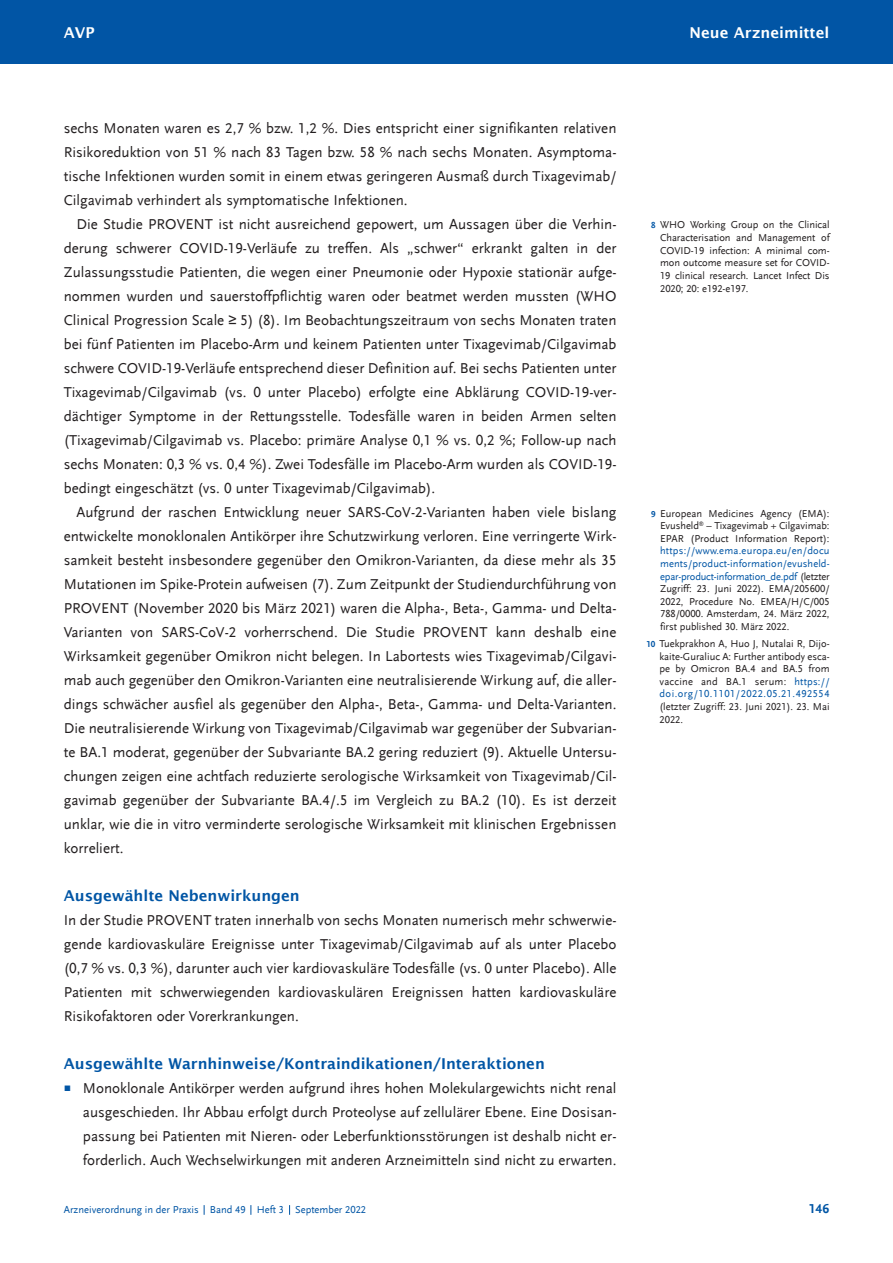
<style>
.page{position:relative;width:893px;height:1263px;background:#fff}
.page>*{position:absolute;margin:0;border:0;box-sizing:border-box;transform-origin:0 0}
.t1{font:15px/24px "Scala Sans LF";color:#231f20;text-align:justify}
.t2{font:600 15px "Lucida Sans";color:#0155a5}
.t3{font:600 15px "Lucida Sans";color:#fff}
.t4{font:700 13.5px "Scala Sans LF";color:#0155a5}
.t5{font:10.5px/12.6px "Scala Sans LF";letter-spacing:-.005em;color:#231f20;text-align:justify}
.t6{font:10.5px "Scala Sans LF";color:#0155a5}
.s1{font-family:"Arial"}
.s2{font-family:"Scala Sans Expert";font-size:12px;color:#0155a5}
.s3{font-weight:700;font-size:9px;color:#0155a5}
.s4{color:#0155a5}
</style>
<div class="page">
<div style="left:0;top:0;width:893px;height:64px;background:#0155a5"></div>
<p class="t3" style="left:64px;top:24px;width:32px">AVP</p>
<p class="t3" style="left:690px;top:23px;width:141px">Neue Arzneimittel</p>
<p class="t1" style="left:64px;top:116px;width:554px">sechs Monaten waren es 2,7 % bzw. 1,2 %. Dies entspricht einer signifikanten relativen Risikoreduktion von 51 % nach 83 Tagen bzw. 58 % nach sechs Monaten. Asymptoma - tische Infektionen wurden somit in einem etwas geringeren Ausmaß durch Tixagevimab/ Cilgavimab verhindert als symptomatische Infektionen.</p>
<p class="t1" style="left:64px;top:212px;width:554px;text-indent:13px">Die Studie PROVENT ist nicht ausreichend gepowert, um Aussagen über die Verhin - derung schwerer COVID-19-Verläufe zu treffen. Als „schwer“ erkrankt galten in der Zulassungsstudie Patienten, die wegen einer Pneumonie oder Hypoxie stationär aufge&shy;nommen wurden und sauerstoffpflichtig waren oder beatmet werden mussten (WHO Clinical Progression Scale <span class="s1">≥</span> 5) (8). Im Beobachtungszeitraum von sechs Monaten traten bei fünf Patienten im Placebo-Arm und keinem Patienten unter Tixagevimab/Cilgavimab schwere COVID-19-Verläufe entsprechend dieser Definition auf. Bei sechs Patienten unter Tixagevimab/Cilgavimab (vs. 0 unter Placebo) erfolgte eine Abklärung COVID-19-ver&shy;dächtiger Symptome in der Rettungsstelle. Todesfälle waren in beiden Armen selten (Tixagevimab/Cilgavimab vs. Placebo: primäre Analyse 0,1 % vs. 0,2 %; Follow-up nach sechs Monaten: 0,3 % vs. 0,4 %). Zwei Todesfälle im Placebo-Arm wurden als COVID-19- bedingt eingeschätzt (vs. 0 unter Tixagevimab/Cilgavimab).</p>
<p class="t1" style="left:64px;top:500px;width:554px;text-indent:13px">Aufgrund der raschen Entwicklung neuer SARS-CoV-2-Varianten haben viele bislang entwickelte monoklonalen Antikörper ihre Schutzwirkung verloren. Eine verringerte Wirk - sam keit besteht insbesondere gegenüber den Omikron-Varianten, da diese mehr als 35<br>Mutationen im Spike-Protein aufweisen (7). Zum Zeitpunkt der Studiendurchführung von PROVENT (November 2020 bis März 2021) waren die Alpha-, Beta-, Gamma- und Delta-Varianten von SARS-CoV-2 vorherrschend. Die Studie PROVENT kann deshalb eine Wirksamkeit gegenüber Omikron nicht belegen. In Labortests wies Tixagevimab/Cilgavi - mab auch gegenüber den Omikron-Varianten eine neutralisierende Wirkung auf, die aller&shy;dings schwächer ausfiel als gegenüber den Alpha-, Beta-, Gamma- und Delta-Varianten.<br>Die neutralisierende Wirkung von Tixagevimab/Cilgavimab war gegenüber der Subvarian - te BA.1 moderat, gegenüber der Subvariante BA.2 gering reduziert (9). Aktuelle Untersu - chun gen zeigen eine achtfach reduzierte serologische Wirksamkeit von Tixagevimab/Cil - ga vi mab gegenüber der Subvariante BA.4/.5 im Vergleich zu BA.2 (10). Es ist derzeit unklar, wie die in vitro verminderte serologische Wirksamkeit mit klinischen Ergebnissen korreliert.</p>
<p class="t2" style="left:64px;top:887px;width:237px">Ausgewählte Nebenwirkungen</p>
<p class="t1" style="left:64px;top:908px;width:554px">In der Studie PROVENT traten innerhalb von sechs Monaten numerisch mehr schwerwie&shy;gende kardiovaskuläre Ereignisse unter Tixagevimab/Cilgavimab auf als unter Placebo (0,7 % vs. 0,3 %), darunter auch vier kardiovaskuläre Todesfälle (vs. 0 unter Placebo). Alle Patienten mit schwerwiegenden kardiovaskulären Ereignissen hatten kardiovaskuläre Risikofaktoren oder Vorerkrankungen.</p>
<p class="t2" style="left:64px;top:1055px;width:483px">Ausgewählte Warnhinweise/Kontraindikationen/Interaktionen</p>
<p class="t1" style="left:83px;top:1076px;width:535px;text-indent:-19px"><span class="s2">r</span> Monoklonale Antikörper werden aufgrund ihres hohen Molekulargewichts nicht renal ausgeschieden. Ihr Abbau erfolgt durch Proteolyse auf zellulärer Ebene. Eine Dosisan&shy;passung bei Patienten mit Nieren- oder Leberfunktionsstörungen ist deshalb nicht er&shy;forderlich. Auch Wechselwirkungen mit anderen Arzneimitteln sind nicht zu erwarten.</p>
<p class="t5" style="left:660px;top:219px;width:171px;text-indent:-9px"><span class="s3">8</span> WHO Working Group on the Clinical Characterisation and Management of COVID-19 infection: A minimal com&shy;mon outcome measure set for COVID-19 clinical research. Lancet Infect Dis 2020; 20: e192-e197.</p>
<p class="t5" style="left:660px;top:507px;width:171px;text-indent:-9px"><span class="s3">9</span> European Medicines Agency (EMA):<br>Evusheld<sup>®</sup> – Tixagevimab + Cilgavimab:<br>EPAR (Product Information Report): <span class="s4">https://www.ema.europa.eu/en/docu ments/product-information/evusheld&shy;epar-product-information_de.pdf</span> (letzter Zugriff: 23. Juni 2022). EMA/205600/ 2022, Procedure No. EMEA/H/C/005<br>788/0000. Amsterdam, 24. März 2022, first published 30. März 2022.</p>
<p class="t5" style="left:659px;top:637px;width:172px;text-indent:-13px"><span class="s3">10</span> Tuekprakhon A, Huo J, Nutalai R, Dijo&shy;kaite-Guraliuc A: Further antibody esca&shy;pe by Omicron BA.4 and BA.5 from vaccine and BA.1 serum: <span class="s4">https:// doi.org/10.1101/2022.05.21.492554 </span>(letzter Zugriff: 23. Juni 2021). 23. Mai 2022.</p>
<p class="t6" style="left:64px;top:1204px;width:304px">Arzneiverordnung in der Praxis Band 49 Heft 3 September 2022</p>
<p class="t4" style="left:809px;top:1201px;width:22px">146</p>
</div>
